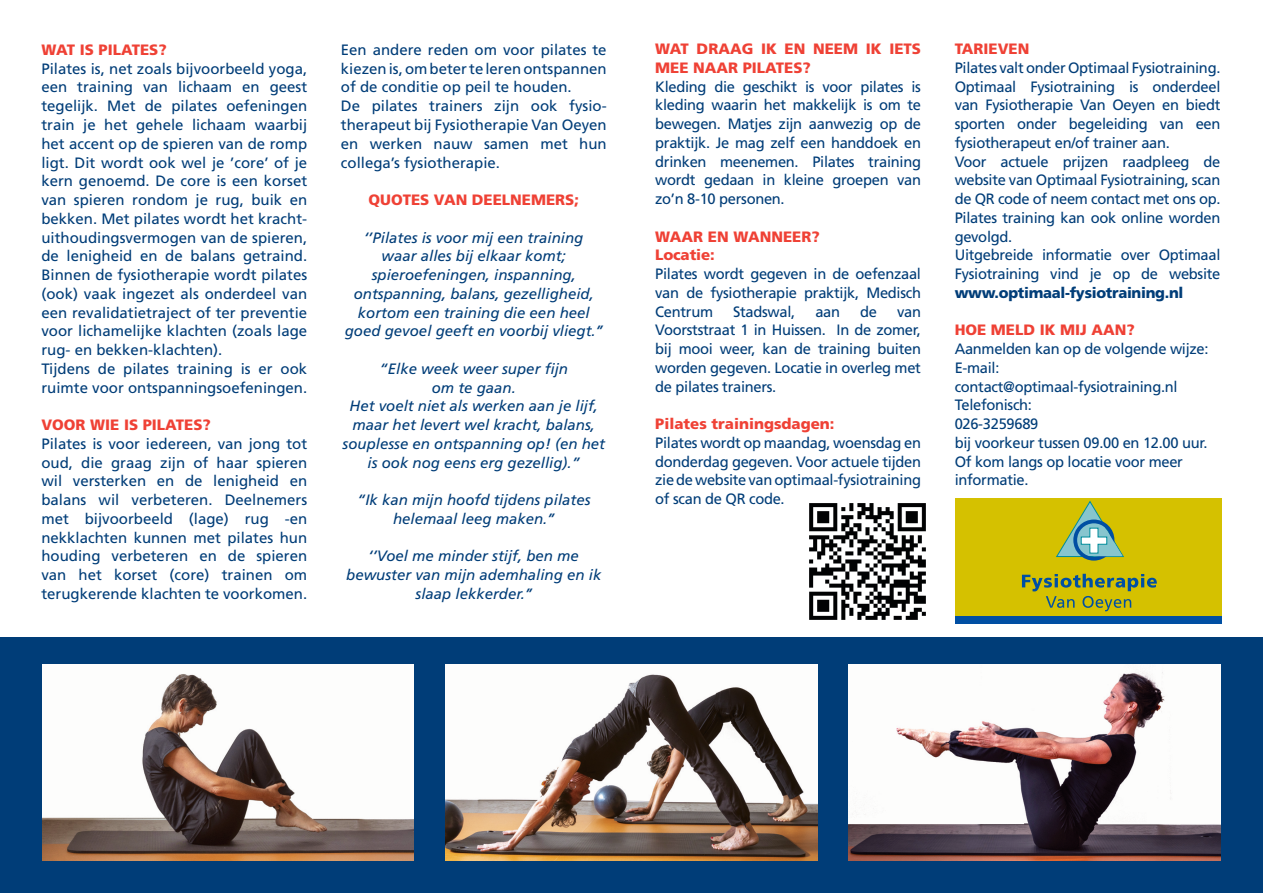
<style>
.page{position:relative;width:1263px;height:893px;background:#fff}
.page>*{position:absolute;margin:0;border:0;box-sizing:border-box;transform-origin:0 0}
.Geen_afstand{font:15px/18.8px "Frutiger";letter-spacing:-.02em;color:#003d78;text-align:justify}
.Geen_afstand-2{font:italic 15px/18.8px "Frutiger";color:#003d78;text-align:center}
.Geen_afstand-3{font:900 15px/18.8px "Frutiger";color:#ef4135}
.Geen_afstand-4{font:15px/18.8px "Frutiger";color:#003d78}
.s1{font-weight:900}
</style>
<div class="page">
<div style="left:0;top:638px;width:1263px;height:255px;background:#003d78"></div>
<img style="left:809px;top:503px;width:117px;height:117px">
<img style="left:446px;top:664px;width:371px;height:196px">
<img style="left:849px;top:664px;width:371px;height:196px">
<img style="left:43px;top:664px;width:371px;height:196px">
<div style="left:955px;top:499px;width:266px;height:118px;background:#d5c100"></div>
<svg style="left:1022px;top:574px;width:135px;height:37px"></svg>
<div style="left:1073px;top:519px;width:41px;height:42px;border:4px solid #004fa3;border-radius:50%"></div>
<svg style="left:1056px;top:501px;width:68px;height:56px"></svg>
<div style="left:955px;top:617px;width:266px;height:7px;background:#004fa3"></div>
<p class="Geen_afstand-3" style="left:41px;top:40px;width:127px">WAT IS PILATES?</p>
<p class="Geen_afstand" style="left:41px;top:59px;width:267px">Pilates is, net zoals bijvoorbeeld yoga, een training van lichaam en geest tegelijk. Met de pilates oefeningen train je het gehele lichaam waarbij het accent op de spieren van de romp ligt. Dit wordt ook wel je ’core’ of je kern genoemd. De core is een korset van spieren rondom je rug, buik en bekken. Met pilates wordt het kracht&shy;uithoudingsvermogen van de spieren, de lenigheid en de balans getraind.<br>Binnen de fysiotherapie wordt pilates (ook) vaak ingezet als onderdeel van een revalidatietraject of ter preventie voor lichamelijke klachten (zoals lage rug- en bekken-klachten).</p>
<p class="Geen_afstand-4" style="left:41px;top:359px;width:267px">Tijdens de pilates training is er ook ruimte voor ontspanningsoefeningen.</p>
<p class="Geen_afstand-3" style="left:41px;top:415px;width:171px">VOOR WIE IS PILATES?</p>
<p class="Geen_afstand" style="left:41px;top:434px;width:267px">Pilates is voor iedereen, van jong tot oud, die graag zijn of haar spieren wil versterken en de lenigheid en balans wil verbeteren. Deelnemers met bijvoorbeeld (lage) rug -en nekklachten kunnen met pilates hun houding verbeteren en de spieren van het korset (core) trainen om terugkerende klachten te voorkomen.</p>
<p class="Geen_afstand" style="left:341px;top:40px;width:267px">Een andere reden om voor pilates te kiezen is, om beter te leren ontspannen of de conditie op peil te houden.</p>
<p class="Geen_afstand" style="left:341px;top:97px;width:267px">De pilates trainers zijn ook fysio&shy;therapeut bij Fysiotherapie Van Oeyen en werken nauw samen met hun collega’s fysiotherapie.</p>
<p class="Geen_afstand-3" style="left:369px;top:190px;width:212px">QUOTES VAN DEELNEMERS;</p>
<p class="Geen_afstand-2" style="left:345px;top:228px;width:259px">‘’Pilates is voor mij een training waar alles bij elkaar komt; spieroefeningen, inspanning, ontspanning, balans, gezelligheid, kortom een training die een heel goed gevoel geeft en voorbij vliegt.’’</p>
<p class="Geen_afstand-2" style="left:380px;top:359px;width:190px">“Elke week weer super fijn</p>
<p class="Geen_afstand-2" style="left:432px;top:378px;width:86px">om te gaan.</p>
<p class="Geen_afstand-2" style="left:342px;top:397px;width:264px">Het voelt niet als werken aan je lijf, maar het levert wel kracht, balans, souplesse en ontspanning op! (en het is ook nog eens erg gezellig).”</p>
<p class="Geen_afstand-2" style="left:357px;top:490px;width:235px">“Ik kan mijn hoofd tijdens pilates helemaal leeg maken.’’</p>
<p class="Geen_afstand-2" style="left:346px;top:547px;width:257px">‘’Voel me minder stijf, ben me bewuster van mijn ademhaling en ik slaap lekkerder.’’</p>
<p class="Geen_afstand-3" style="left:655px;top:39px;width:267px">WAT DRAAG IK EN NEEM IK IETS<br>MEE NAAR PILATES?</p>
<p class="Geen_afstand" style="left:655px;top:77px;width:267px">Kleding die geschikt is voor pilates is kleding waarin het makkelijk is om te bewegen. Matjes zijn aanwezig op de praktijk. Je mag zelf een handdoek en drinken meenemen. Pilates training wordt gedaan in kleine groepen van zo’n 8-10 personen.</p>
<p class="Geen_afstand-3" style="left:655px;top:227px;width:166px">WAAR EN WANNEER?</p>
<p class="Geen_afstand-3" style="left:655px;top:246px;width:61px">LOCATIE:</p>
<p class="Geen_afstand" style="left:655px;top:264px;width:267px">Pilates wordt gegeven in de oefenzaal van de fysiotherapie praktijk, Medisch Centrum</p>
<p class="Geen_afstand" style="left:733px;top:302px;width:64px">Stadswal,</p>
<p class="Geen_afstand" style="left:815px;top:302px;width:26px">aan</p>
<p class="Geen_afstand" style="left:860px;top:302px;width:18px">de</p>
<p class="Geen_afstand" style="left:655px;top:302px;width:267px;text-indent:242px">van Voorststraat 1 in Huissen. In de zomer, bij mooi weer, kan de training buiten worden gegeven. Locatie in overleg met de pilates trainers.</p>
<p class="Geen_afstand-3" style="left:655px;top:414px;width:181px">PILATES TRAININGSDAGEN:</p>
<p class="Geen_afstand" style="left:655px;top:433px;width:267px">Pilates wordt op maandag, woensdag en donderdag gegeven. Voor actuele tijden zie de website van optimaal-fysiotraining of scan de QR code.</p>
<p class="Geen_afstand-3" style="left:955px;top:39px;width:76px">TARIEVEN</p>
<p class="Geen_afstand" style="left:955px;top:58px;width:267px">Pilates valt onder Optimaal Fysiotraining.<br>Optimaal Fysiotraining is onderdeel van Fysiotherapie Van Oeyen en biedt sporten onder begeleiding van een fysiotherapeut en/of trainer aan.</p>
<p class="Geen_afstand" style="left:955px;top:152px;width:267px">Voor actuele prijzen raadpleeg de website van Optimaal Fysiotraining, scan de QR code of neem contact met ons op.<br>Pilates training kan ook online worden gevolgd.</p>
<p class="Geen_afstand" style="left:955px;top:246px;width:267px">Uitgebreide informatie over Optimaal Fysiotraining vind je op de website <span class="s1">WWW.OPTIMAAL-FYSIOTRAINING.NL</span></p>
<p class="Geen_afstand-3" style="left:955px;top:321px;width:182px">HOE MELD IK MIJ AAN?</p>
<p class="Geen_afstand" style="left:955px;top:339px;width:255px">Aanmelden kan op de volgende wijze:</p>
<p class="Geen_afstand" style="left:955px;top:358px;width:46px">E-mail:</p>
<p class="Geen_afstand" style="left:955px;top:377px;width:224px">contact@optimaal-fysiotraining.nl</p>
<p class="Geen_afstand" style="left:955px;top:396px;width:79px">Telefonisch:</p>
<p class="Geen_afstand" style="left:955px;top:414px;width:85px">026-3259689</p>
<p class="Geen_afstand" style="left:955px;top:433px;width:255px">bij voorkeur tussen 09.00 en 12.00 uur.</p>
<p class="Geen_afstand" style="left:955px;top:452px;width:230px">Of kom langs op locatie voor meer</p>
<p class="Geen_afstand" style="left:955px;top:471px;width:75px">informatie.</p>
</div>
